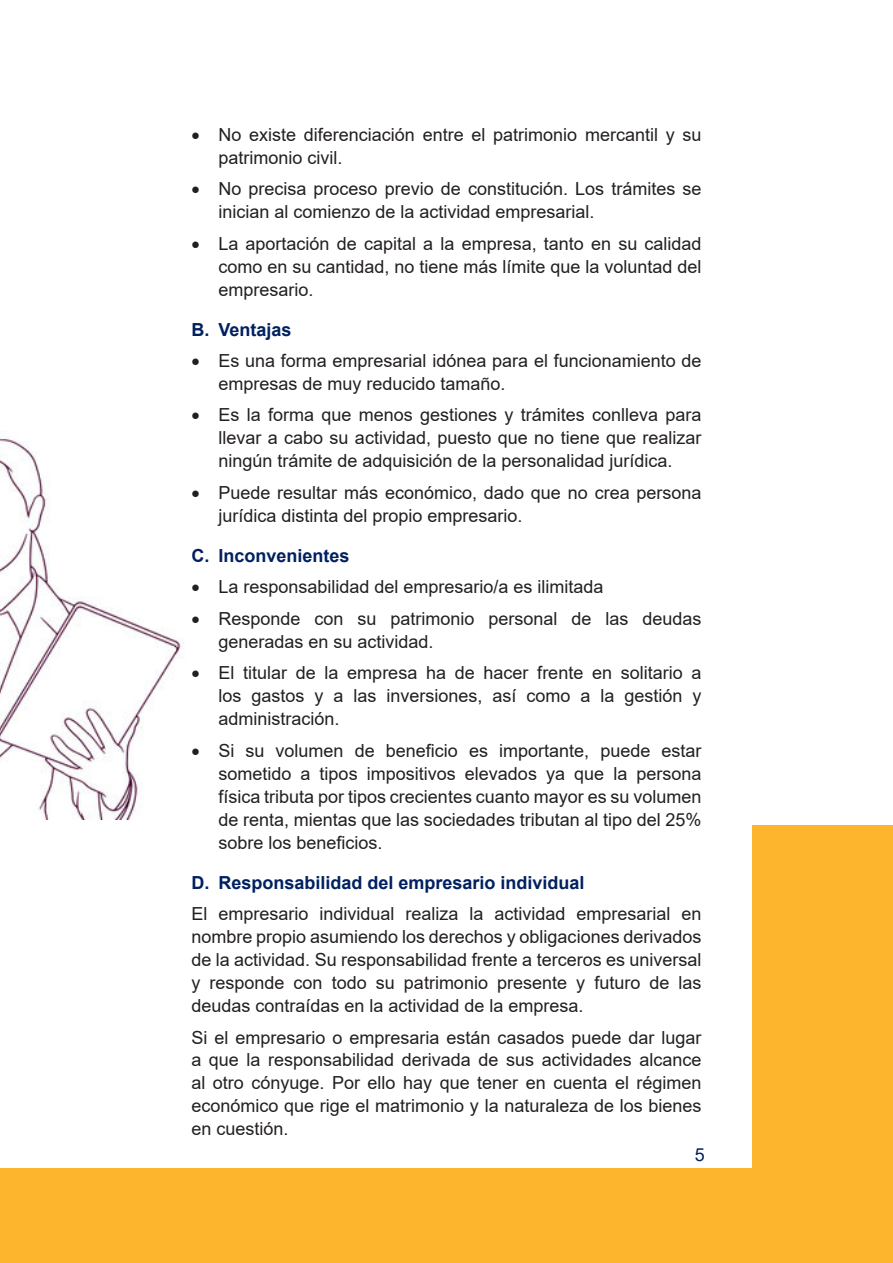
<style>
.page{position:relative;width:893px;height:1263px;background:#fff}
.page>*{position:absolute;margin:0;border:0;box-sizing:border-box;transform-origin:0 0}
.t1{font:18px/23px "Arial";color:#231f20;text-align:justify}
.t2{font:700 18px "Arial";color:#002060}
.t3{font:18px "Arial";color:#002060}
</style>
<div class="page">
<img style="left:0;top:438px;width:184px;height:381px">
<div style="left:753px;top:825px;width:140px;height:344px;background:#fcb52c"></div>
<div style="left:0;top:1169px;width:893px;height:94px;background:#fcb52c"></div>
<p class="t1" style="left:218px;top:123px;width:485px;text-indent:-27px">• No existe diferenciación entre el patrimonio mercantil y su patrimonio civil.</p>
<p class="t1" style="left:218px;top:177px;width:485px;text-indent:-27px">• No precisa proceso previo de constitución. Los trámites se inician al comienzo de la actividad empresarial.</p>
<p class="t1" style="left:218px;top:232px;width:485px;text-indent:-27px">• La aportación de capital a la empresa, tanto en su calidad como en su cantidad, no tiene más límite que la voluntad del empresario.</p>
<p class="t2" style="left:191px;top:316px;width:102px">B. Ventajas</p>
<p class="t1" style="left:218px;top:349px;width:485px;text-indent:-27px">• Es una forma empresarial idónea para el funcionamiento de empresas de muy reducido tamaño.</p>
<p class="t1" style="left:218px;top:404px;width:485px;text-indent:-27px">• Es la forma que menos gestiones y trámites conlleva para llevar a cabo su actividad, puesto que no tiene que realizar ningún trámite de adquisición de la personalidad jurídica.</p>
<p class="t1" style="left:218px;top:481px;width:485px;text-indent:-27px">• Puede resultar más económico, dado que no crea persona jurídica distinta del propio empresario.</p>
<p class="t2" style="left:191px;top:543px;width:160px">C. Inconvenientes</p>
<p class="t1" style="left:191px;top:575px;width:414px">• La responsabilidad del empresario/a es ilimitada</p>
<p class="t1" style="left:218px;top:607px;width:485px;text-indent:-27px">• Responde con su patrimonio personal de las deudas generadas en su actividad.</p>
<p class="t1" style="left:218px;top:661px;width:485px;text-indent:-27px">• El titular de la empresa ha de hacer frente en solitario a los gastos y a las inversiones, así como a la gestión y administración.</p>
<p class="t1" style="left:218px;top:739px;width:485px;text-indent:-27px">• Si su volumen de beneficio es importante, puede estar sometido a tipos impositivos elevados ya que la persona física tributa por tipos crecientes cuanto mayor es su volumen de renta, mientas que las sociedades tributan al tipo del 25% sobre los beneficios.</p>
<p class="t2" style="left:191px;top:870px;width:395px">D. Responsabilidad del empresario individual</p>
<p class="t1" style="left:191px;top:902px;width:512px">El empresario individual realiza la actividad empresarial en nombre propio asumiendo los derechos y obligaciones derivados de la actividad. Su responsabilidad frente a terceros es universal y responde con todo su patrimonio presente y futuro de las deudas contraídas en la actividad de la empresa.</p>
<p class="t1" style="left:191px;top:1025px;width:512px">Si el empresario o empresaria están casados puede dar lugar a que la responsabilidad derivada de sus actividades alcance al otro cónyuge. Por ello hay que tener en cuenta el régimen económico que rige el matrimonio y la naturaleza de los bienes en cuestión.</p>
<p class="t3" style="left:695px;top:1142px;width:12px">5</p>
</div>
